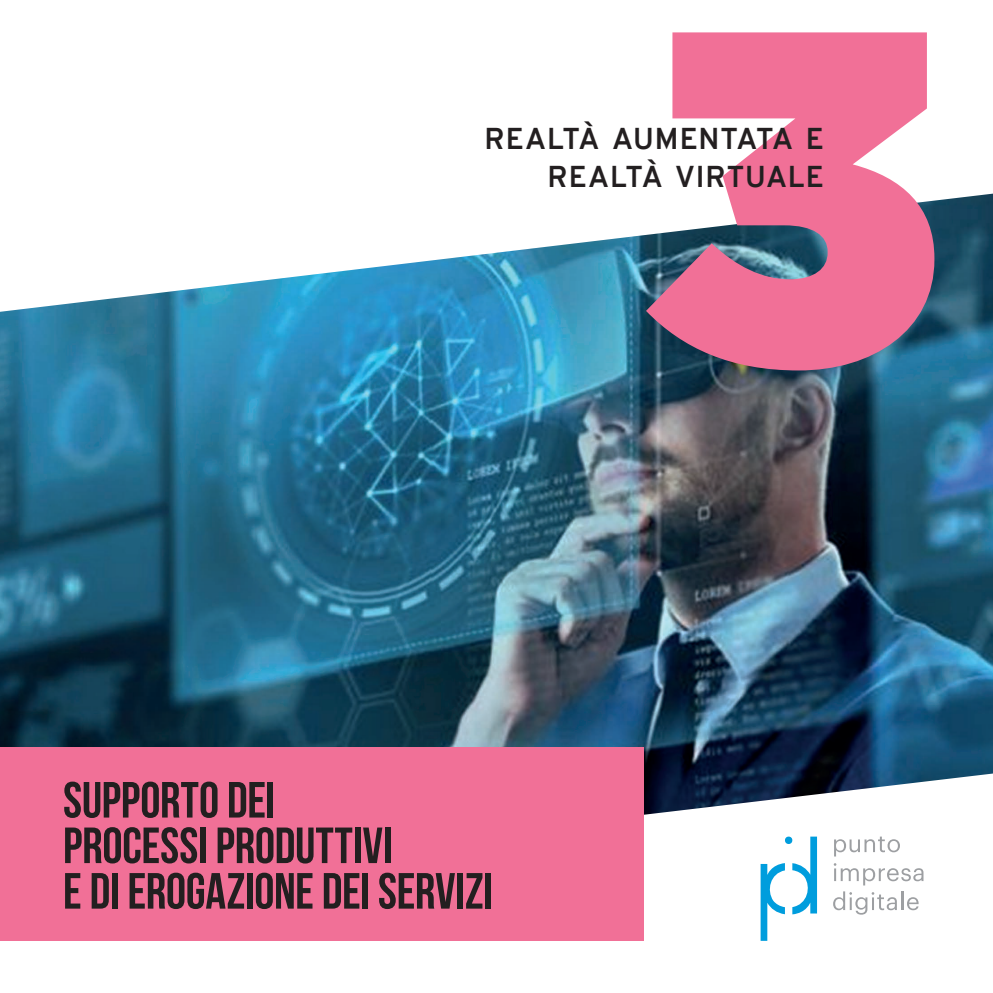
<style>
.page{position:relative;width:993px;height:993px;background:#fff}
.page>*{position:absolute;margin:0;border:0;box-sizing:border-box;transform-origin:0 0}
.t1{font:900 472.5px "Gotham";color:#f17097}
.t2{font:700 50.75px/45.5px "Bebas Neue";letter-spacing:-.005em;color:#231f20}
.t3{font:700 29.4px/38.5px "Overpass";letter-spacing:.03em;color:#231f20;text-align:right}
</style>
<div class="page">
<img style="left:0;top:193px;width:992px;height:697px">
<div style="left:0;top:747px;width:643px;height:193px;background:#f17097"></div>
<svg style="left:833px;top:836px;width:66px;height:20px"></svg>
<svg style="left:833px;top:862px;width:90px;height:23px"></svg>
<svg style="left:833px;top:891px;width:85px;height:23px"></svg>
<svg style="left:760px;top:836px;width:56px;height:104px"></svg>
<h1 class="t1" style="left:646px;top:-143px;width:295px">3</h1>
<p class="t3" style="left:484px;top:119px;width:340px">REALTÀ AUMENTATA E<br>REALTÀ VIRTUALE</p>
<p class="t2" style="left:63px;top:776px;width:431px">SUPPORTO DEI<br>PROCESSI PRODUTTIVI<br>E DI EROGAZIONE DEI SERVIZI</p>
</div>
